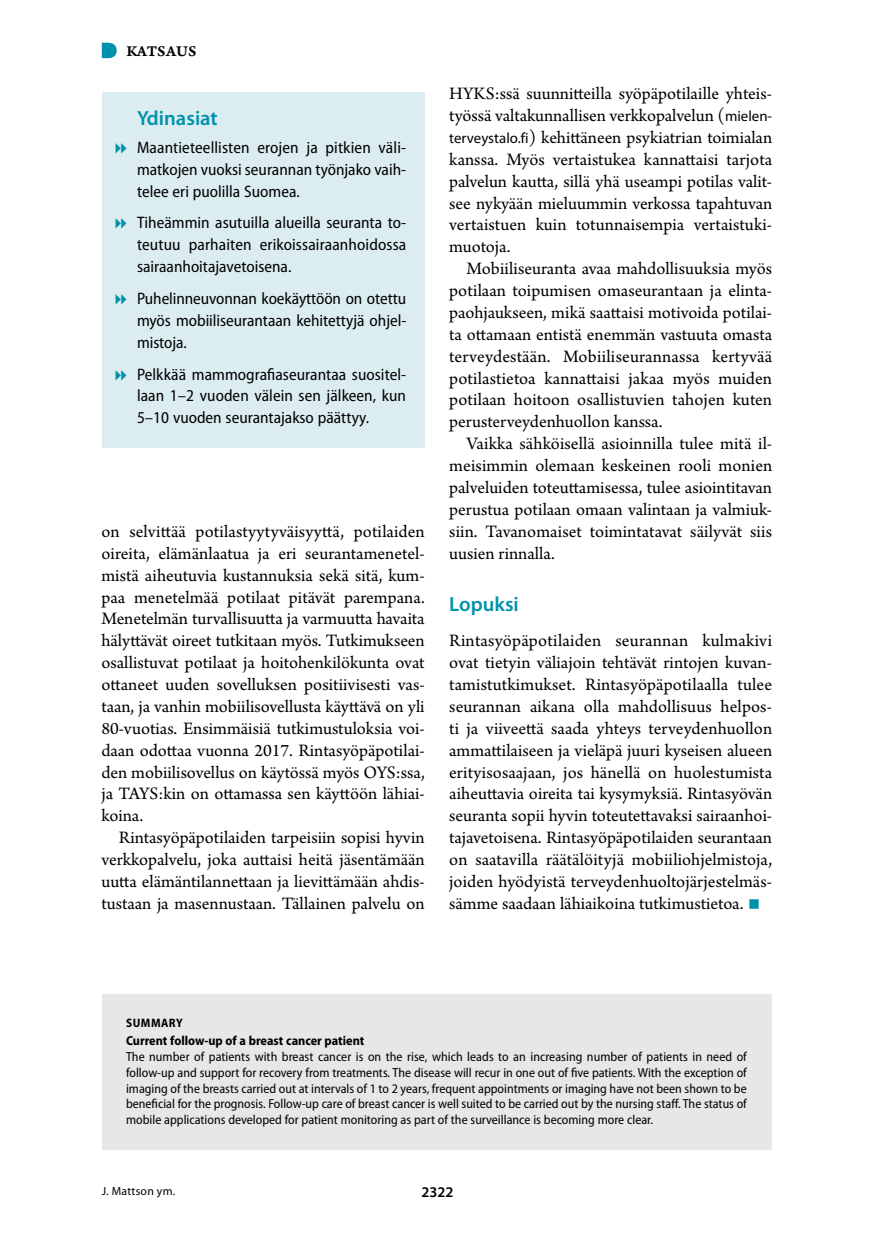
<style>
.page{position:relative;width:874px;height:1241px;background:#fff}
.page>*{position:absolute;margin:0;border:0;box-sizing:border-box;transform-origin:0 0}
.t1{font:42px "Arno Pro";color:#0092ac}
.t2{font:600 20.65px "Myriad Pro";color:#0092ac}
.t3{font:18.38px/21.9px "Arno Pro";color:#000;text-align:justify}
.t4{font:semi-condensed 16.62px/21.9px "Myriad Pro";color:#000;text-align:justify}
.t5{font:15.75px "Arno Pro Smbd Caption";letter-spacing:.005em;color:#000}
.t6{font:600 14.88px "Myriad Pro";color:#000}
.t7{font:semi-condensed 13.12px/15.8px "Myriad Pro";color:#000;text-align:justify}
.t8{font:700 semi-condensed 13.12px "Myriad Pro";color:#000}
.t9{font:700 semi-condensed 12.25px "Myriad Pro";letter-spacing:.04em;color:#000}
.t10{font:11.9px "Myriad Pro";letter-spacing:.02em;color:#000}
.s1{font-family:"Myriad Pro";font-size:14.88px}
</style>
<div class="page">
<svg style="left:102px;top:43px;width:15px;height:15px"></svg>
<div style="left:102px;top:993px;width:669px;height:155px;background:#e7e7e7"></div>
<div style="left:102px;top:92px;width:322px;height:355px;background:#dcedf1"></div>
<p class="t5" style="left:126px;top:41px;width:71px">KATSAUS</p>
<p class="t2" style="left:137px;top:105px;width:82px">Ydinasiat</p>
<p class="t4" style="left:137px;top:136px;width:270px">Maantieteellisten erojen ja pitkien väli&shy;matkojen vuoksi seurannan työnjako vaih&shy;telee eri puolilla Suomea.</p>
<p class="t4" style="left:137px;top:211px;width:271px">Tiheämmin asutuilla alueilla seuranta to&shy;teutuu parhaiten erikoissairaanhoidossa sairaanhoitajavetoisena.</p>
<p class="t4" style="left:137px;top:287px;width:271px">Puhelinneuvonnan koekäyttöön on otettu myös mobiiliseurantaan kehitettyjä ohjel&shy;mistoja.</p>
<p class="t4" style="left:137px;top:363px;width:270px">Pelkkää mammografiaseurantaa suositel&shy;laan 1–2 vuoden välein sen jälkeen, kun 5–10 vuoden seurantajakso päättyy.</p>
<p class="t3" style="left:101px;top:521px;width:325px">on selvittää potilastyytyväisyyttä, potilaiden oireita, elämänlaatua ja eri seurantamenetel&shy;mistä aiheutuvia kustannuksia sekä sitä, kum&shy;paa menetelmää potilaat pitävät parempana.<br>Menetelmän turvallisuutta ja varmuutta havaita hälyttävät oireet tutkitaan myös. Tutkimukseen osallistuvat potilaat ja hoitohenkilökunta ovat ottaneet uuden sovelluksen positiivisesti vas&shy;taan, ja vanhin mobiilisovellusta käyttävä on yli 80-vuotias. Ensimmäisiä tutkimustuloksia voi&shy;daan odottaa vuonna 2017. Rintasyöpäpotilai&shy;den mobiilisovellus on käytössä myös OYS:ssa, ja TAYS:kin on ottamassa sen käyttöön lähiai&shy;koina.</p>
<p class="t3" style="left:101px;top:827px;width:324px;text-indent:17px">Rintasyöpäpotilaiden tarpeisiin sopisi hyvin verkkopalvelu, joka auttaisi heitä jäsentämään uutta elämäntilannettaan ja lievittämään ahdis&shy;tustaan ja masennustaan. Tällainen palvelu on</p>
<p class="t3" style="left:449px;top:83px;width:324px">HYKS:ssä suunnitteilla syöpäpotilaille yhteis&shy;työssä valtakunnallisen verkkopalvelun (<span class="s1">mielen&shy;terveystalo.fi</span>) kehittäneen psykiatrian toimialan kanssa. Myös vertaistukea kannattaisi tarjota palvelun kautta, sillä yhä useampi potilas valit&shy;see nykyään mieluummin verkossa tapahtuvan vertaistuen kuin totunnaisempia vertaistuki&shy;muotoja.</p>
<p class="t3" style="left:449px;top:258px;width:324px;text-indent:17px">Mobiiliseuranta avaa mahdollisuuksia myös potilaan toipumisen omaseurantaan ja elinta&shy;paohjaukseen, mikä saattaisi motivoida potilai&shy;ta ottamaan entistä enemmän vastuuta omasta terveydestään. Mobiiliseurannassa kertyvää potilastietoa kannattaisi jakaa myös muiden potilaan hoitoon osallistuvien tahojen kuten perusterveydenhuollon kanssa.</p>
<p class="t3" style="left:449px;top:433px;width:324px;text-indent:17px">Vaikka sähköisellä asioinnilla tulee mitä il&shy;meisimmin olemaan keskeinen rooli monien palveluiden toteuttamisessa, tulee asiointitavan perustua potilaan omaan valintaan ja valmiuk&shy;siin. Tavanomaiset toimintatavat säilyvät siis uusien rinnalla.</p>
<p class="t2" style="left:449px;top:591px;width:71px">Lopuksi</p>
<p class="t3" style="left:449px;top:630px;width:324px">Rintasyöpäpotilaiden seurannan kulmakivi ovat tietyin väliajoin tehtävät rintojen kuvan&shy;tamistutkimukset. Rintasyöpäpotilaalla tulee seurannan aikana olla mahdollisuus helpos&shy;ti ja viiveettä saada yhteys terveydenhuollon ammattilaiseen ja vieläpä juuri kyseisen alueen erityisosaajaan, jos hänellä on huolestumista aiheuttavia oireita tai kysymyksiä. Rintasyövän seuranta sopii hyvin toteutettavaksi sairaanhoi&shy;tajavetoisena. Rintasyöpäpotilaiden seurantaan on saatavilla räätälöityjä mobiiliohjelmistoja, joiden hyödyistä terveydenhuoltojärjestelmäs&shy;sämme saadaan lähiaikoina tutkimustietoa.</p>
<h1 class="t1" style="left:747px;top:877px;width:15px">■</h1>
<p class="t9" style="left:126px;top:1014px;width:58px">SUMMARY</p>
<p class="t8" style="left:126px;top:1032px;width:240px">Current follow-up of a breast cancer patient</p>
<p class="t7" style="left:126px;top:1048px;width:622px">The number of patients with breast cancer is on the rise, which leads to an increasing number of patients in need of follow-up and support for recovery from treatments. The disease will recur in one out of five patients. With the exception of imaging of the breasts carried out at intervals of 1 to 2 years, frequent appointments or imaging have not been shown to be beneficial for the prognosis. Follow-up care of breast cancer is well suited to be carried out by the nursing staff. The status of mobile applications developed for patient monitoring as part of the surveillance is becoming more clear.</p>
<p class="t10" style="left:102px;top:1183px;width:75px">J. Mattson ym.</p>
<p class="t6" style="left:421px;top:1182px;width:33px">2322</p>
</div>
